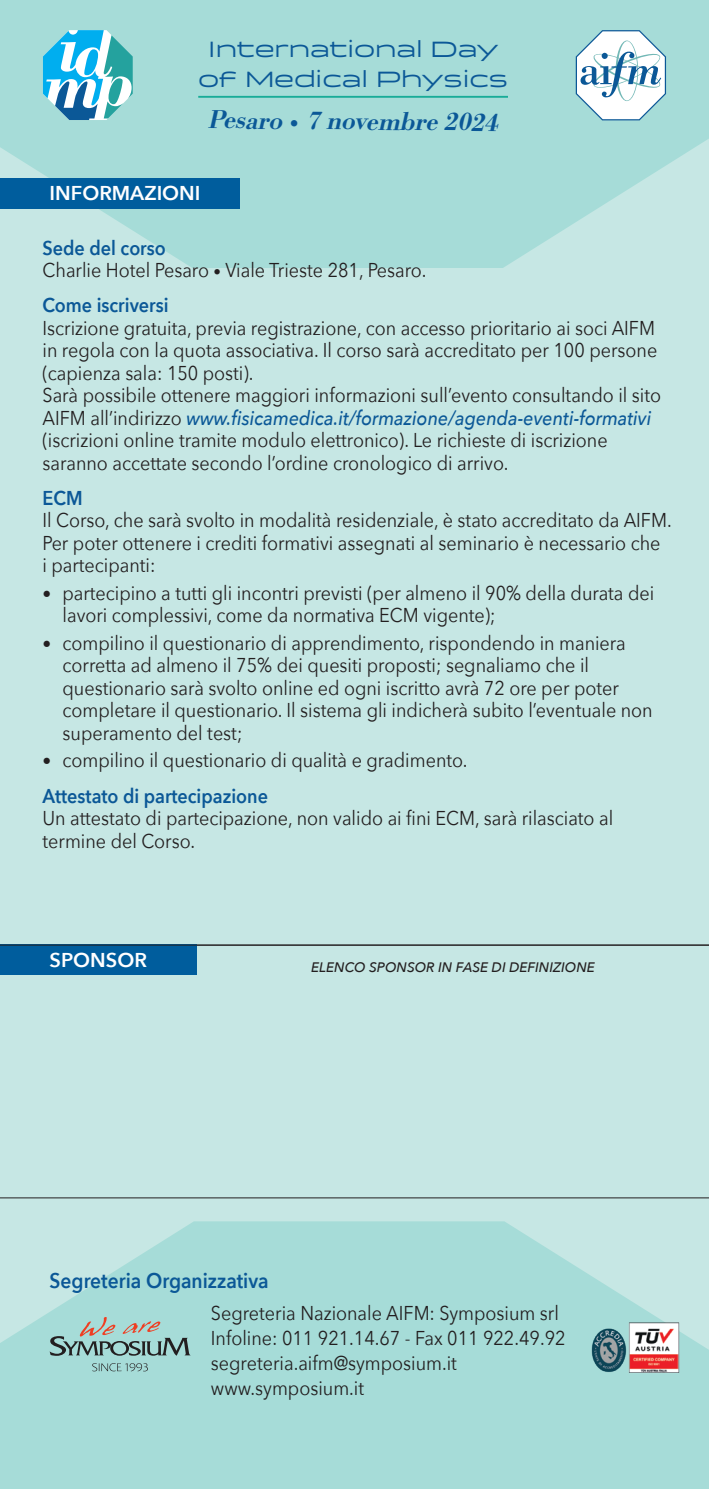
<style>
.page{position:relative;width:709px;height:1489px;background:#fff}
.page>*{position:absolute;margin:0;border:0;box-sizing:border-box;transform-origin:0 0}
.t1{font:italic 500 27px "Bodoni URW";color:#0b5897}
.t2{font:500 23px "Bodoni URW";color:#0b5897}
.t3{font:22.5px/30px "Briller";color:#0b5897;text-align:center;scale:.9 1}
.t4{font:600 21.25px "Avenir Next";color:#0b5897;scale:.9 1}
.t5{font:20px/22.5px "Avenir Next";color:#231f20;scale:.9 1}
.t6{font:600 20px "Avenir Next";color:#fff}
.t7{font:600 20px "Avenir Next";color:#0b5897;scale:.9 1}
.t8{font:italic 500 13.75px "Avenir Next";color:#231f20}
.s1{font-weight:600;color:#0b5897}
.s2{font-size:15px}
.s3{font-weight:500;font-style:italic;color:#0b5897}
.s4{font-size:17.5px}
</style>
<div class="page">
<div style="left:0;top:0;width:709px;height:1488px;background:#c6e7e4"></div>
<svg style="left:0;top:0;width:709px;height:268px;background:#a9ddd9"></svg>
<svg style="left:0;top:1221px;width:709px;height:267px;background:#aaddd9"></svg>
<svg style="left:43px;top:30px;width:90px;height:90px;background:#72c4da"></svg>
<hr style="left:198px;top:96px;width:310px;height:2px;background:#18ac98">
<svg style="left:575px;top:30px;width:91px;height:90px;background:#c6dde5"></svg>
<img style="left:581px;top:1317px;width:99px;height:60px">
<div style="left:0;top:944px;width:197px;height:30px;background:#005d9d"></div>
<div style="left:0;top:179px;width:239px;height:30px;background:#005d9d"></div>
<hr style="left:0;top:944px;width:709px;height:1px;background:#231f20">
<hr style="left:0;top:1197px;width:709px;height:1px;background:#231f20">
<svg style="left:50px;top:1316px;width:141px;height:39px;background:#95b6b2"></svg>
<svg style="left:92px;top:1362px;width:56px;height:9px"></svg>
<p class="t3" style="left:198px;top:34px;width:346px">International Day of Medical Physics</p>
<h1 class="t1" style="left:210px;top:103px;width:76px;rotate:1deg">Pesaro</h1>
<p class="t2" style="left:286px;top:110px;width:17px">•</p>
<h1 class="t1" style="left:308px;top:103px;width:193px;rotate:1deg">7 novembre 2024</h1>
<p class="t6" style="left:50px;top:176px;width:152px">INFORMAZIONI</p>
<p class="t5" style="left:43px;top:236px;width:428px"><span class="s1">Sede del corso<br></span>Charlie Hotel Pesaro <span class="s2">•</span> Viale Trieste 281, Pesaro.</p>
<p class="t7" style="left:43px;top:288px;width:142px">Come iscriversi</p>
<p class="t5" style="left:43px;top:316px;width:689px">Iscrizione gratuita, previa registrazione, con accesso prioritario ai soci AIFM in regola con la quota associativa. Il corso sarà accreditato per 100 persone (capienza sala: 150 posti).<br>Sarà possibile ottenere maggiori informazioni sull’evento consultando il sito AIFM all’indirizzo <span class="s3">www.fisicamedica.it/formazione/agenda-eventi-formativi </span>(iscrizioni online tramite modulo elettronico). Le richieste di iscrizione saranno accettate secondo l’ordine cronologico di arrivo.</p>
<p class="t7" style="left:43px;top:480px;width:46px">ECM</p>
<p class="t5" style="left:43px;top:508px;width:700px">Il Corso, che sarà svolto in modalità residenziale, è stato accreditato da AIFM.<br>Per poter ottenere i crediti formativi assegnati al seminario è necessario che<br>i partecipanti:</p>
<p class="t5" style="left:63px;top:581px;width:659px;text-indent:-20px"><span class="s4">•</span> partecipino a tutti gli incontri previsti (per almeno il 90% della durata dei lavori complessivi, come da normativa ECM vigente);</p>
<p class="t5" style="left:63px;top:631px;width:657px;text-indent:-20px"><span class="s4">•</span> compilino il questionario di apprendimento, rispondendo in maniera corretta ad almeno il 75% dei quesiti proposti; segnaliamo che il questionario sarà svolto online ed ogni iscritto avrà 72 ore per poter completare il questionario. Il sistema gli indicherà subito l’eventuale non superamento del test;</p>
<p class="t5" style="left:43px;top:742px;width:474px;line-height:35px"><span class="s4">•</span> compilino il questionario di qualità e gradimento.<br><span class="s1">Attestato di partecipazione</span></p>
<p class="t5" style="left:43px;top:806px;width:635px">Un attestato di partecipazione, non valido ai fini ECM, sarà rilasciato al termine del Corso.</p>
<p class="t6" style="left:50px;top:942px;width:99px">SPONSOR</p>
<p class="t8" style="left:311px;top:955px;width:285px">ELENCO SPONSOR IN FASE DI DEFINIZIONE</p>
<p class="t4" style="left:50px;top:1262px;width:245px">Segreteria Organizzativa</p>
<p class="t5" style="left:211px;top:1299px;width:395px;line-height:25px">Segreteria Nazionale AIFM: Symposium srl Infoline: 011 921.14.67 - Fax 011 922.49.92 segreteria.aifm@symposium.it www.symposium.it</p>
</div>
